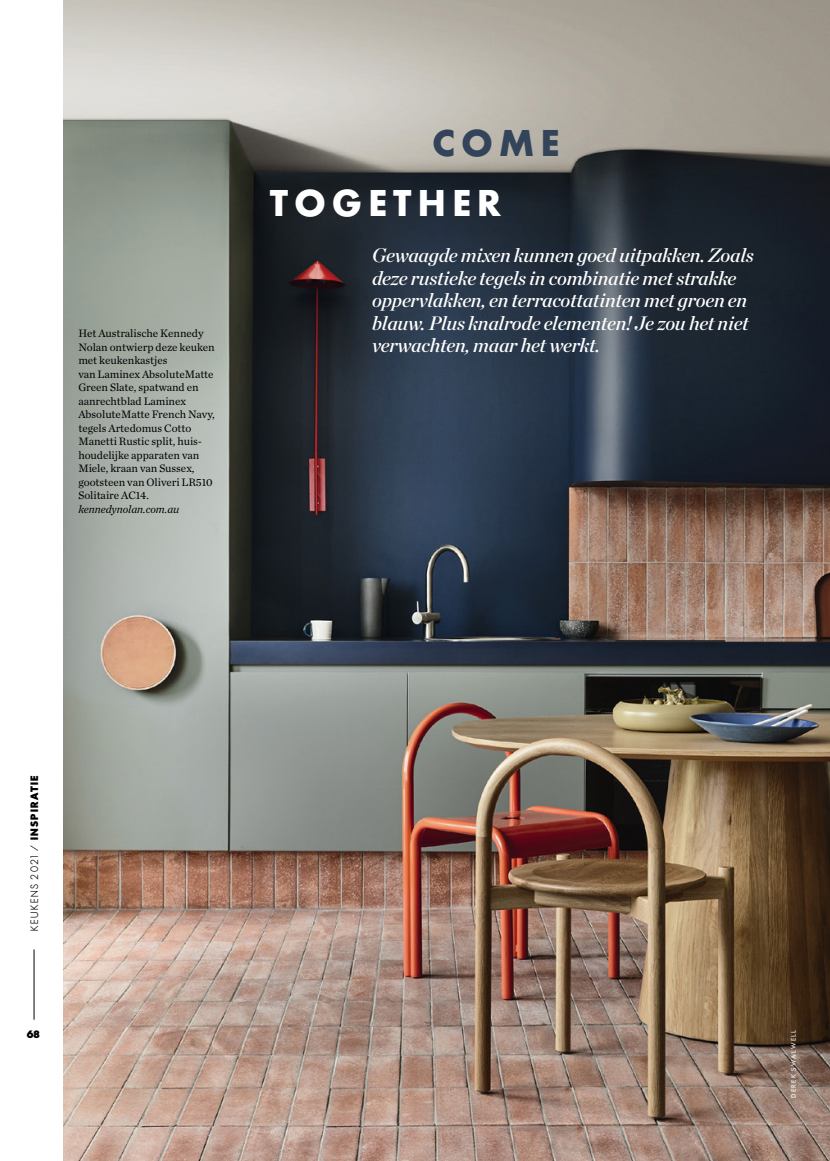
<style>
.page{position:relative;width:830px;height:1161px;background:#fff}
.page>*{position:absolute;margin:0;border:0;box-sizing:border-box;transform-origin:0 0}
.t1{font:700 39px "Elle Gabor Std";letter-spacing:.15em;color:#fff}
.t2{font:700 39px "Elle Gabor Std";color:#33435a}
.t3{font:italic 19.5px/22.5px "Chronicle Display Semi";letter-spacing:-.01em;color:#fff}
.t4{font:11.25px/13.5px "Chronicle Text G1";letter-spacing:-.005em;color:#000}
.t5{font:italic 11.25px "Chronicle Text G1";letter-spacing:-.005em;color:#000}
.t6{font:500 9.75px "Elle Nova C";letter-spacing:.15em;color:#000}
.t7{font:900 9.75px "Elle Nova C";color:#000}
.t8{font:6px "Cg Futura Maxi";letter-spacing:.2em;color:#fff}
.s1{font-weight:900}
</style>
<div class="page">
<hr style="left:34px;top:949px;width:1px;height:71px;background:#000">
<img style="left:64px;top:0;width:765px;height:1161px">
<p class="t4" style="left:78px;top:326px;width:138px">Het Australische Kennedy<br>Nolan ontwierp deze keuken met keukenkastjes<br>van Laminex AbsoluteMatte<br>Green Slate, spatwand en aanrechtblad Laminex<br>AbsoluteMatte French Navy, tegels Artedomus Cotto<br>Manetti Rustic split, huis&shy;houdelijke apparaten van<br>Miele, kraan van Sussex, gootsteen van Oliveri LR510<br>Solitaire AC14.</p>
<p class="t5" style="left:78px;top:500px;width:102px">kennedynolan.com.au</p>
<h1 class="t2" style="left:432px;top:120px;width:129px">COME</h1>
<h1 class="t1" style="left:270px;top:180px;width:233px">TOGETHER</h1>
<h2 class="t3" style="left:372px;top:243px;width:383px">Gewaagde mixen kunnen goed uitpakken. Zoals deze rustieke tegels in combinatie met strakke oppervlakken, en terracottatinten met groen en blauw. Plus knalrode elementen! Je zou het niet verwachten, maar het werkt.</h2>
<p class="t6" style="left:29px;top:931px;width:157px;rotate:-90deg">KEUKENS 2021 / <span class="s1">INSPIRATIE</span></p>
<p class="t7" style="left:27px;top:1028px;width:14px">68</p>
<p class="t8" style="left:789px;top:1097px;width:69px;rotate:-90deg">DEREK SWALWELL</p>
</div>
